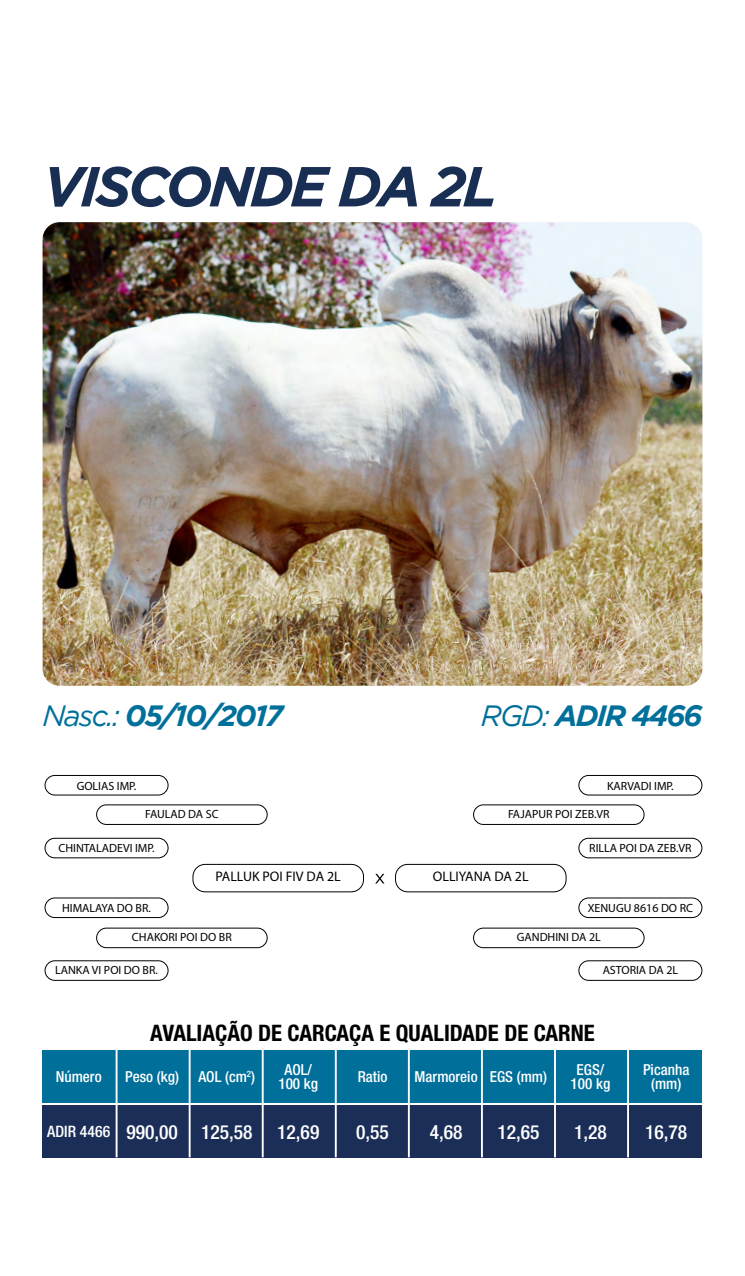
<style>
.page{position:relative;width:745px;height:1276px;background:#fff}
.page>*{position:absolute;margin:0;border:0;box-sizing:border-box;transform-origin:0 0}
.t1{font:italic 700 56.25px "Gotham";letter-spacing:-.06em;color:#192e53}
.t2{font:italic 700 29.25px "Gotham";letter-spacing:-.06em;color:#00709b}
.t3{font:700 condensed 22.73px "Helvetica Neue";color:#000}
.t4{font:500 condensed 19.5px "Helvetica Neue";color:#fff}
.t5{font:500 condensed 15.15px/14.4px "Helvetica Neue";color:#fff;text-align:center}
.t6{font:13.88px "Myriad Pro";color:#000}
.t7{font:11.93px "Myriad Pro";color:#000}
.s1{font-weight:400}
.s2{font-size:15.75px}
</style>
<div class="page">
<svg style="left:375px;top:874px;width:9px;height:9px"></svg>
<img style="left:43px;top:222px;width:659px;height:464px">
<div style="left:43px;top:1104px;width:658px;height:53px;background:#1b2e58"></div>
<div style="left:43px;top:1050px;width:658px;height:52px;background:#00709b"></div>
<hr style="left:115px;top:1050px;width:2px;height:107px;background:#fff">
<hr style="left:407px;top:1050px;width:2px;height:107px;background:#fff">
<hr style="left:261px;top:1050px;width:2px;height:107px;background:#fff">
<hr style="left:553px;top:1050px;width:2px;height:107px;background:#fff">
<hr style="left:626px;top:1050px;width:2px;height:107px;background:#fff">
<hr style="left:188px;top:1050px;width:2px;height:107px;background:#fff">
<hr style="left:480px;top:1050px;width:2px;height:107px;background:#fff">
<hr style="left:334px;top:1050px;width:2px;height:107px;background:#fff">
<div style="left:395px;top:864px;width:171px;height:28px;border:1px solid #000;border-radius:12px"></div>
<div style="left:192px;top:864px;width:172px;height:28px;border:1px solid #000;border-radius:12px"></div>
<div style="left:472px;top:804px;width:172px;height:21px;border:1px solid #000;border-radius:10px"></div>
<div style="left:96px;top:804px;width:171px;height:21px;border:1px solid #000;border-radius:10px"></div>
<div style="left:578px;top:775px;width:124px;height:20px;border:1px solid #000;border-radius:10px"></div>
<div style="left:44px;top:775px;width:124px;height:20px;border:1px solid #000;border-radius:10px"></div>
<div style="left:578px;top:897px;width:124px;height:21px;border:1px solid #000;border-radius:10px"></div>
<div style="left:44px;top:897px;width:124px;height:21px;border:1px solid #000;border-radius:10px"></div>
<div style="left:578px;top:838px;width:124px;height:20px;border:1px solid #000;border-radius:10px"></div>
<div style="left:44px;top:838px;width:124px;height:20px;border:1px solid #000;border-radius:10px"></div>
<div style="left:578px;top:960px;width:124px;height:21px;border:1px solid #000;border-radius:10px"></div>
<div style="left:44px;top:960px;width:124px;height:21px;border:1px solid #000;border-radius:10px"></div>
<div style="left:472px;top:927px;width:172px;height:21px;border:1px solid #000;border-radius:10px"></div>
<div style="left:96px;top:927px;width:171px;height:21px;border:1px solid #000;border-radius:10px"></div>
<h1 class="t1" style="left:43px;top:154px;width:456px">VISCONDE DA 2L</h1>
<h2 class="t2" style="left:43px;top:699px;width:242px"><span class="s1">Nasc.:</span> 05/10/2017</h2>
<h2 class="t2" style="left:480px;top:699px;width:223px"><span class="s1">RGD:</span> ADIR 4466</h2>
<p class="t7" style="left:77px;top:778px;width:61px">GOLIAS IMP.</p>
<p class="t7" style="left:606px;top:778px;width:68px">KARVADI IMP.</p>
<p class="t7" style="left:145px;top:806px;width:75px">FAULAD DA SC</p>
<p class="t7" style="left:507px;top:806px;width:103px">FAJAPUR POI ZEB.VR</p>
<p class="t7" style="left:58px;top:840px;width:98px">CHINTALADEVI IMP.</p>
<p class="t7" style="left:589px;top:840px;width:104px">RILLA POI DA ZEB.VR</p>
<p class="t6" style="left:215px;top:868px;width:127px">PALLUK POI FIV DA 2L</p>
<p class="t6" style="left:432px;top:868px;width:97px">OLLIYANA DA 2L</p>
<p class="t7" style="left:62px;top:900px;width:90px">HIMALAYA DO BR.</p>
<p class="t7" style="left:587px;top:900px;width:107px">XENUGU 8616 DO RC</p>
<p class="t7" style="left:132px;top:929px;width:101px">CHAKORI POI DO BR</p>
<p class="t7" style="left:516px;top:929px;width:85px">GANDHINI DA 2L</p>
<p class="t7" style="left:55px;top:962px;width:104px">LANKA VI POI DO BR.</p>
<p class="t7" style="left:602px;top:962px;width:77px">ASTORIA DA 2L</p>
<h3 class="t3" style="left:150px;top:1018px;width:446px">AVALIAÇÃO DE CARCAÇA E QUALIDADE DE CARNE</h3>
<p class="t5" style="left:56px;top:1069px;width:48px">Número</p>
<p class="t5" style="left:125px;top:1069px;width:55px">Peso (kg)</p>
<p class="t5" style="left:198px;top:1069px;width:58px">AOL (cm<sup>2</sup>)</p>
<p class="t5" style="left:278px;top:1062px;width:41px">AOL/<br>100 kg</p>
<p class="t5" style="left:357px;top:1069px;width:31px">Ratio</p>
<p class="t5" style="left:414px;top:1069px;width:134px">Marmoreio EGS (mm)</p>
<p class="t5" style="left:570px;top:1062px;width:41px">EGS/<br>100 kg</p>
<p class="t5" style="left:642px;top:1062px;width:48px">Picanha (mm)</p>
<h3 class="t4" style="left:47px;top:1120px;width:207px"><span class="s2">ADIR 4466</span> 990,00 125,58</h3>
<h3 class="t4" style="left:277px;top:1120px;width:44px">12,69</h3>
<h3 class="t4" style="left:356px;top:1120px;width:34px">0,55</h3>
<h3 class="t4" style="left:429px;top:1120px;width:34px">4,68</h3>
<h3 class="t4" style="left:497px;top:1120px;width:44px">12,65</h3>
<h3 class="t4" style="left:573px;top:1120px;width:34px">1,28</h3>
<h3 class="t4" style="left:644px;top:1120px;width:44px">16,78</h3>
</div>
